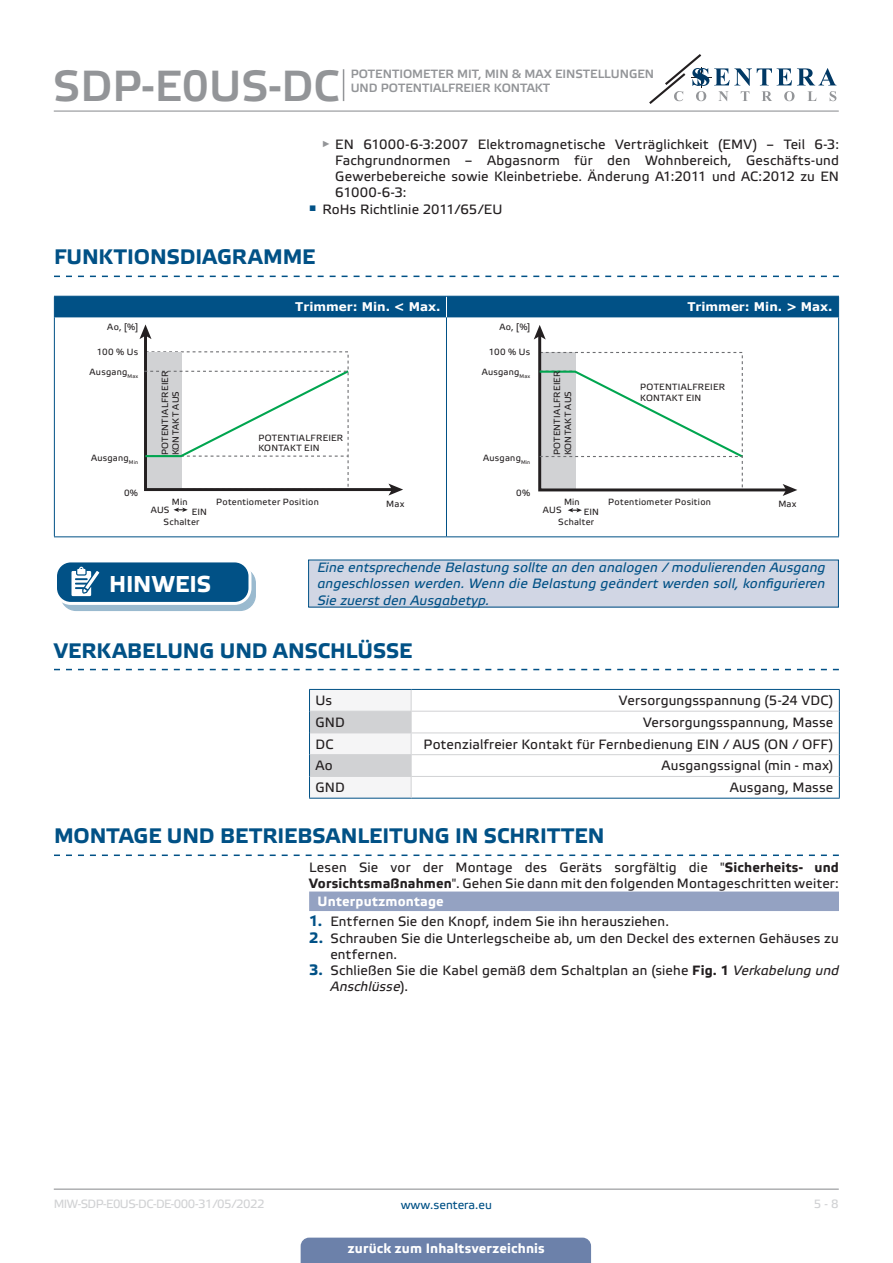
<style>
.page{position:relative;width:893px;height:1263px;background:#fff}
.page>*{position:absolute;margin:0;border:0;box-sizing:border-box;transform-origin:0 0}
.t1{font:43.5px "Etelka Medium Pro";color:#939598}
.t2{font:700 22.95px "Etelka Text Pro";color:#fff}
.t3{font:700 21px "Etelka Text Pro";color:#015186}
.body{font:13.5px/16.2px "Etelka Text Pro";letter-spacing:.015em;color:#231f20}
.attention{font:italic 13.5px/16.2px "Etelka Text Pro";letter-spacing:.01em;color:#015186;text-align:justify}
.table_text{font:13.5px "Etelka Text Pro";letter-spacing:.015em;color:#231f20}
.Number-roman{font:700 13.5px "Etelka Text Pro";letter-spacing:.015em;color:#fff}
.t4{font:12px/14.4px "Etelka Medium Pro";color:#939598}
.t5{font:12px "Etelka Text Pro";letter-spacing:-.045em;color:#d1d2d4}
.t6{font:700 12px "Verdana";color:#fff}
.t7{font:12px "Etelka Text Pro";color:#015186}
.TABLE_TEXT_WHITE{font:9px/10.8px "Etelka Text Pro";letter-spacing:.03em;color:#231f20}
.s1{font-weight:700}
.s2{font-weight:700;font-size:15px;color:#015186}
.s3{font-style:italic}
</style>
<div class="page">
<hr style="left:54px;top:111px;width:785px;height:1px;background:#939598">
<hr style="left:54px;top:1188px;width:785px;height:2px;background:#939598">
<svg style="left:649px;top:54px;width:187px;height:50px"></svg>
<div style="left:301px;top:1237px;width:290px;height:26px;background:#6c81aa"></div>
<hr style="left:343px;top:69px;width:1px;height:32px;background:#939598">
<svg style="left:54px;top:276px;width:785px;height:1px"></svg>
<svg style="left:54px;top:669px;width:785px;height:1px"></svg>
<div style="left:54px;top:296px;width:785px;height:21px;background:#015186"></div>
<hr style="left:54px;top:317px;width:1px;height:219px;background:#015186">
<hr style="left:446px;top:317px;width:1px;height:219px;background:#015186">
<hr style="left:838px;top:317px;width:1px;height:219px;background:#015186">
<hr style="left:54px;top:536px;width:392px;height:1px;background:#015186">
<hr style="left:446px;top:536px;width:393px;height:1px;background:#015186">
<svg style="left:174px;top:507px;width:14px;height:5px"></svg>
<svg style="left:139px;top:324px;width:264px;height:172px"></svg>
<svg style="left:568px;top:508px;width:14px;height:4px"></svg>
<svg style="left:534px;top:325px;width:263px;height:171px"></svg>
<div style="left:309px;top:560px;width:529px;height:47px;background:#d1d6e4"></div>
<div style="left:61px;top:568px;width:194px;height:42px;background:#9abacf;border-radius:15px"></div>
<div style="left:60px;top:567px;width:196px;height:44px;border:1px solid #015186;border-radius:15px"></div>
<div style="left:56px;top:561px;width:194px;height:42px;background:#015186;border-radius:15px"></div>
<div style="left:54px;top:559px;width:197px;height:46px;border:3px solid #fff;border-radius:15px"></div>
<svg style="left:71px;top:567px;width:34px;height:37px"></svg>
<svg style="left:412px;top:690px;width:427px;height:108px"></svg>
<hr style="left:411px;top:689px;width:429px;height:1px;background:#015186">
<svg style="left:839px;top:690px;width:1px;height:108px"></svg>
<hr style="left:309px;top:798px;width:102px;height:1px;background:#015186">
<hr style="left:411px;top:798px;width:429px;height:1px;background:#015186">
<hr style="left:411px;top:711px;width:428px;height:1px;background:#d1d2d4">
<svg style="left:309px;top:689px;width:103px;height:109px"></svg>
<hr style="left:310px;top:732px;width:101px;height:1px;background:#d1d2d4">
<hr style="left:310px;top:754px;width:101px;height:1px;background:#d1d2d4">
<hr style="left:310px;top:776px;width:101px;height:1px;background:#d1d2d4">
<hr style="left:411px;top:732px;width:428px;height:1px;background:#d1d2d4">
<hr style="left:411px;top:754px;width:428px;height:1px;background:#d1d2d4">
<hr style="left:411px;top:776px;width:428px;height:1px;background:#d1d2d4">
<svg style="left:54px;top:854px;width:785px;height:2px"></svg>
<div style="left:309px;top:891px;width:530px;height:20px;background:#94a2c2"></div>
<h1 class="t1" style="left:53px;top:62px;width:288px">SDP-E0US-DC</h1>
<p class="t4" style="left:351px;top:67px;width:305px">POTENTIOMETER MIT, MIN &amp; MAX EINSTELLUNGEN<br>UND POTENTIALFREIER KONTAKT</p>
<p class="body" style="left:335px;top:137px;width:505px;text-align:justify;text-indent:-13px"><sup>►</sup> EN 61000-6-3:2007 Elektromagnetische Verträglichkeit (EMV) – Teil 6-3:<br>Fachgrundnormen – Abgasnorm für den Wohnbereich, Geschäfts-und Gewerbebereiche sowie Kleinbetriebe. Änderung A1:2011 und AC:2012 zu EN 61000-6-3:</p>
<p class="body" style="left:309px;top:202px;width:195px"><sup>■</sup> RoHs Richtlinie 2011/65/EU</p>
<p class="t3" style="left:54px;top:245px;width:263px">FUNKTIONSDIAGRAMME</p>
<p class="t6" style="left:295px;top:298px;width:147px">Trimmer: Min. &lt; Max.</p>
<p class="t6" style="left:687px;top:298px;width:147px">Trimmer: Min. &gt; Max.</p>
<p class="TABLE_TEXT_WHITE" style="left:107px;top:322px;width:32px">Ao, [%]</p>
<p class="TABLE_TEXT_WHITE" style="left:97px;top:347px;width:43px">100 % Us</p>
<p class="TABLE_TEXT_WHITE" style="left:499px;top:322px;width:32px">Ao, [%]</p>
<p class="TABLE_TEXT_WHITE" style="left:489px;top:347px;width:43px">100 % Us</p>
<p class="TABLE_TEXT_WHITE" style="left:90px;top:367px;width:50px">Ausgang<sub>Max</sub></p>
<p class="TABLE_TEXT_WHITE" style="left:91px;top:453px;width:49px">Ausgang<sub>Min</sub></p>
<p class="TABLE_TEXT_WHITE" style="left:124px;top:488px;width:16px">0%</p>
<p class="TABLE_TEXT_WHITE" style="left:160px;top:455px;width:86px;rotate:-90deg">POTENTIALFREIER<br>KONTAKT AUS</p>
<p class="TABLE_TEXT_WHITE" style="left:258px;top:433px;width:86px">POTENTIALFREIER<br>KONTAKT EIN</p>
<p class="TABLE_TEXT_WHITE" style="left:482px;top:367px;width:50px">Ausgang<sub>Max</sub></p>
<p class="TABLE_TEXT_WHITE" style="left:483px;top:453px;width:49px">Ausgang<sub>Min</sub></p>
<p class="TABLE_TEXT_WHITE" style="left:516px;top:488px;width:16px">0%</p>
<p class="TABLE_TEXT_WHITE" style="left:552px;top:455px;width:86px;rotate:-90deg">POTENTIALFREIER<br>KONTAKT AUS</p>
<p class="TABLE_TEXT_WHITE" style="left:640px;top:382px;width:86px">POTENTIALFREIER<br>KONTAKT EIN</p>
<p class="TABLE_TEXT_WHITE" style="left:172px;top:497px;width:17px">Min</p>
<p class="TABLE_TEXT_WHITE" style="left:216px;top:497px;width:104px">Potentiometer Position</p>
<p class="TABLE_TEXT_WHITE" style="left:386px;top:499px;width:20px">Max</p>
<p class="TABLE_TEXT_WHITE" style="left:151px;top:505px;width:20px">AUS</p>
<p class="TABLE_TEXT_WHITE" style="left:164px;top:517px;width:37px">Schalter</p>
<p class="TABLE_TEXT_WHITE" style="left:192px;top:507px;width:17px">EIN</p>
<p class="TABLE_TEXT_WHITE" style="left:564px;top:497px;width:17px">Min</p>
<p class="TABLE_TEXT_WHITE" style="left:608px;top:497px;width:104px">Potentiometer Position</p>
<p class="TABLE_TEXT_WHITE" style="left:778px;top:499px;width:20px">Max</p>
<p class="TABLE_TEXT_WHITE" style="left:543px;top:505px;width:20px">AUS</p>
<p class="TABLE_TEXT_WHITE" style="left:558px;top:517px;width:37px">Schalter</p>
<p class="TABLE_TEXT_WHITE" style="left:584px;top:507px;width:17px">EIN</p>
<p class="t2" style="left:109px;top:571px;width:104px">HINWEIS</p>
<p class="attention" style="left:317px;top:560px;width:509px">Eine entsprechende Belastung sollte an den analogen / modulierenden Ausgang angeschlossen werden. Wenn die Belastung geändert werden soll, konfigurieren Sie zuerst den Ausgabetyp.</p>
<p class="t3" style="left:54px;top:639px;width:360px">VERKABELUNG UND ANSCHLÜSSE</p>
<p class="table_text" style="left:315px;top:693px;width:18px">Us</p>
<p class="table_text" style="left:619px;top:693px;width:216px">Versorgungsspannung (5-24 VDC)</p>
<p class="table_text" style="left:315px;top:715px;width:31px">GND</p>
<p class="table_text" style="left:643px;top:715px;width:192px">Versorgungsspannung, Masse</p>
<p class="table_text" style="left:315px;top:737px;width:19px">DC</p>
<p class="table_text" style="left:423px;top:737px;width:411px">Potenzialfreier Kontakt für Fernbedienung EIN / AUS (ON / OFF)</p>
<p class="table_text" style="left:315px;top:758px;width:19px">Ao</p>
<p class="table_text" style="left:662px;top:758px;width:173px">Ausgangssignal (min - max)</p>
<p class="table_text" style="left:315px;top:780px;width:31px">GND</p>
<p class="table_text" style="left:730px;top:780px;width:105px">Ausgang, Masse</p>
<p class="t3" style="left:54px;top:824px;width:552px">MONTAGE UND BETRIEBSANLEITUNG IN SCHRITTEN</p>
<p class="body" style="left:309px;top:860px;width:531px">Lesen Sie vor der Montage des Geräts sorgfältig die "<span class="s1">Sicherheits- und<br>Vorsichtsmaßnahmen</span>". Gehen Sie dann mit den folgenden Montageschritten weiter:</p>
<p class="Number-roman" style="left:318px;top:894px;width:128px">Unterputzmontage</p>
<p class="body" style="left:309px;top:914px;width:361px"><span class="s2">1.</span> Entfernen Sie den Knopf, indem Sie ihn herausziehen.</p>
<p class="body" style="left:330px;top:931px;width:510px;text-indent:-21px"><span class="s2">2.</span> Schrauben Sie die Unterlegscheibe ab, um den Deckel des externen Gehäuses zu entfernen.</p>
<p class="body" style="left:330px;top:963px;width:510px;text-indent:-21px"><span class="s2">3.</span> Schließen Sie die Kabel gemäß dem Schaltplan an (siehe <span class="s1">Fig. 1</span> <span class="s3">Verkabelung und<br>Anschlüsse</span>).</p>
<p class="t5" style="left:54px;top:1197px;width:212px">MIW-SDP-E0US-DC-DE-000 - 31 / 05 / 2022</p>
<p class="t7" style="left:401px;top:1198px;width:93px">www.sentera.eu</p>
<p class="t5" style="left:814px;top:1197px;width:27px">5 - 8</p>
<p class="Number-roman" style="left:348px;top:1240px;width:198px">zurück zum Inhaltsverzeichnis</p>
</div>
